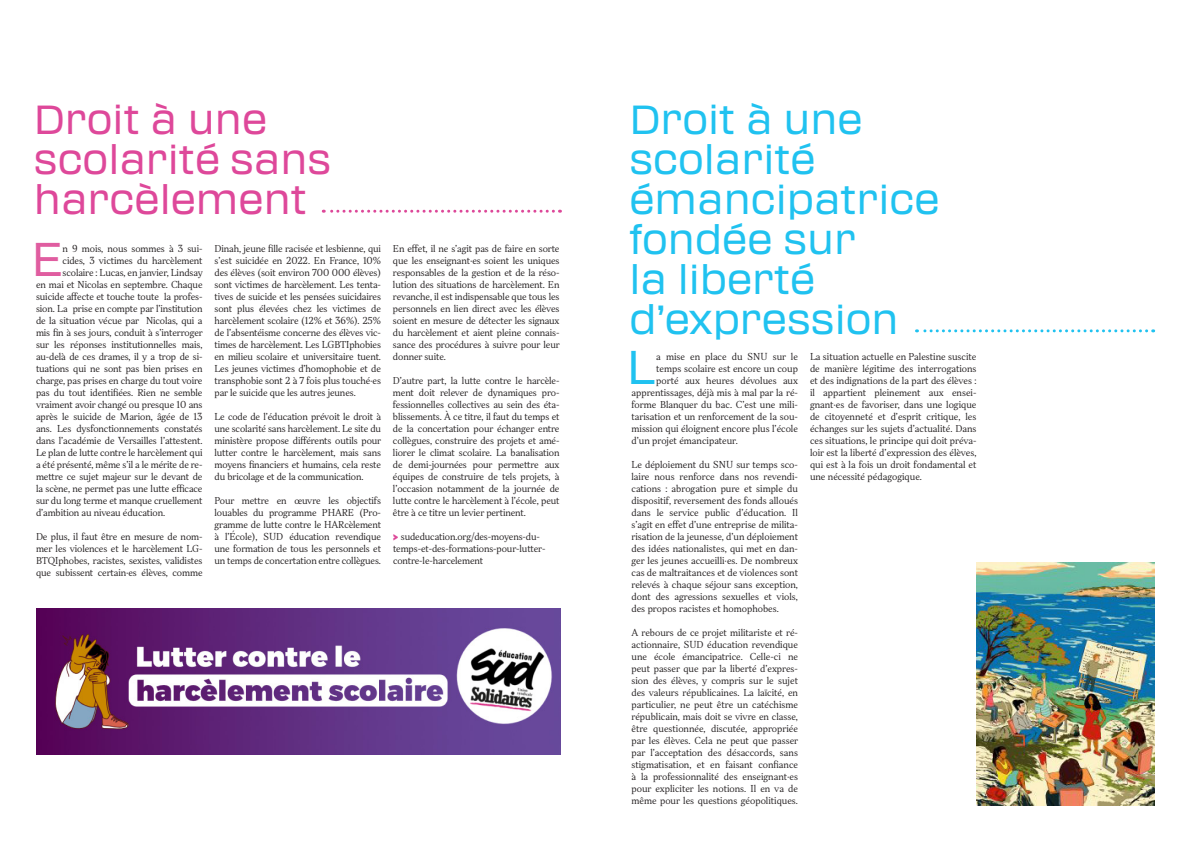
<style>
.page{position:relative;width:1191px;height:842px;background:#fff}
.page>*{position:absolute;margin:0;border:0;box-sizing:border-box;transform-origin:0 0}
.t1{font:46.6px "Transducer";color:#e05da0}
.t2{font:46.6px "Transducer";color:#20c2f0}
.t3{font:40px/40px "Transducer";color:#20c2f0}
.t4{font:40px/40px "Transducer";color:#de489a}
.t5{font:300 9px/12px "TT Jenevers";letter-spacing:-.01em;color:#231f20;text-align:justify}
.s1{font-family:"Raleway";font-weight:900;font-size:10.5px;color:#dd4899}
</style>
<div class="page">
<img style="left:36px;top:609px;width:524px;height:145px">
<img style="left:976px;top:562px;width:179px;height:244px">
<svg style="left:323px;top:210px;width:230px;height:3px"></svg>
<svg style="left:916px;top:329px;width:230px;height:3px"></svg>
<h2 class="t4" style="left:34px;top:98px;width:299px">Droit à une scolarité sans harcèlement</h2>
<h2 class="t3" style="left:629px;top:98px;width:312px">Droit à une scolarité émancipatrice fondée sur<br>la liberté d’expression</h2>
<h1 class="t1" style="left:31px;top:227px;width:33px">E</h1>
<p class="t5" style="left:63px;top:243px;width:141px">n 9 mois, nous sommes à 3 sui-</p>
<p class="t5" style="left:393px;top:243px;width:168px">En effet, il ne s’agit pas de faire en sorte que les enseignant·es soient les uniques responsables de la gestion et de la réso&shy;lution des situations de harcèlement. En revanche, il est indispensable que tous les personnels en lien direct avec les élèves soient en mesure de détecter les signaux du harcèlement et aient pleine connais&shy;sance des procédures à suivre pour leur donner suite.</p>
<p class="t5" style="left:393px;top:375px;width:168px">D’autre part, la lutte contre le harcèle&shy;ment doit relever de dynamiques pro&shy;fessionnelles collectives au sein des éta&shy;blissements. À ce titre, il faut du temps et de la concertation pour échanger entre collègues, construire des projets et amé&shy;liorer le climat scolaire. La banalisation de demi-journées pour permettre aux équipes de construire de tels projets, à l’occasion notamment de la journée de lutte contre le harcèlement à l’école, peut être à ce titre un levier pertinent.</p>
<p class="t5" style="left:393px;top:531px;width:154px;text-align:left"><span class="s1">&gt;</span> sudeducation.org/des-moyens-du&shy;temps-et-des-formations-pour-lutter&shy;contre-le-harcelement</p>
<p class="t5" style="left:214px;top:243px;width:168px">Dinah, jeune fille racisée et lesbienne, qui s’est suicidée en 2022. En France, 10% des élèves (soit environ 700 000 élèves) sont victimes de harcèlement. Les tenta&shy;tives de suicide et les pensées suicidaires sont plus élevées chez les victimes de harcèlement scolaire (12% et 36%). 25% de l’absentéisme concerne des élèves vic&shy;times de harcèlement. Les LGBTIphobies en milieu scolaire et universitaire tuent.<br>Les jeunes victimes d’homophobie et de transphobie sont 2 à 7 fois plus touché·es par le suicide que les autres jeunes.</p>
<p class="t5" style="left:214px;top:411px;width:168px">Le code de l’éducation prévoit le droit à une scolarité sans harcèlement. Le site du ministère propose différents outils pour lutter contre le harcèlement, mais sans moyens financiers et humains, cela reste du bricolage et de la communication.</p>
<p class="t5" style="left:214px;top:495px;width:168px">Pour mettre en œuvre les objectifs louables du programme PHARE (Pro&shy;gramme de lutte contre le HARcèlement à l’École), SUD éducation revendique une formation de tous les personnels et un temps de concertation entre collègues.</p>
<p class="t5" style="left:63px;top:255px;width:141px">cides, 3 victimes du harcèlement</p>
<p class="t5" style="left:63px;top:267px;width:142px">scolaire : Lucas, en janvier, Lindsay</p>
<p class="t5" style="left:36px;top:279px;width:168px">en mai et Nicolas en septembre. Chaque</p>
<p class="t5" style="left:36px;top:291px;width:168px">suicide affecte et touche toute la profes-</p>
<p class="t5" style="left:36px;top:303px;width:168px">sion. La prise en compte par l’institution</p>
<p class="t5" style="left:36px;top:315px;width:168px">de la situation vécue par Nicolas, qui a</p>
<p class="t5" style="left:36px;top:327px;width:168px">mis fin à ses jours, conduit à s’interroger</p>
<p class="t5" style="left:36px;top:339px;width:168px">sur les réponses institutionnelles mais,</p>
<p class="t5" style="left:36px;top:351px;width:168px">au-delà de ces drames, il y a trop de si-</p>
<p class="t5" style="left:36px;top:363px;width:168px">tuations qui ne sont pas bien prises en</p>
<p class="t5" style="left:36px;top:375px;width:168px">charge, pas prises en charge du tout voire</p>
<p class="t5" style="left:36px;top:387px;width:168px">pas du tout identifiées. Rien ne semble</p>
<p class="t5" style="left:36px;top:399px;width:168px">vraiment avoir changé ou presque 10 ans</p>
<p class="t5" style="left:36px;top:411px;width:168px">après le suicide de Marion, âgée de 13</p>
<p class="t5" style="left:36px;top:423px;width:168px">ans. Les dysfonctionnements constatés</p>
<p class="t5" style="left:36px;top:435px;width:168px">dans l’académie de Versailles l’attestent.</p>
<p class="t5" style="left:36px;top:447px;width:168px">Le plan de lutte contre le harcèlement qui</p>
<p class="t5" style="left:36px;top:459px;width:168px">a été présenté, même s’il a le mérite de re-</p>
<p class="t5" style="left:36px;top:471px;width:168px">mettre ce sujet majeur sur le devant de</p>
<p class="t5" style="left:36px;top:483px;width:168px">la scène, ne permet pas une lutte efficace</p>
<p class="t5" style="left:36px;top:495px;width:168px">sur du long terme et manque cruellement</p>
<p class="t5" style="left:36px;top:507px;width:131px">d’ambition au niveau éducation.</p>
<p class="t5" style="left:36px;top:531px;width:168px">De plus, il faut être en mesure de nom&shy;mer les violences et le harcèlement LG-BTQIphobes, racistes, sexistes, validistes que subissent certain·es élèves, comme</p>
<h1 class="t2" style="left:627px;top:335px;width:31px">L</h1>
<p class="t5" style="left:656px;top:351px;width:143px">a mise en place du SNU sur le</p>
<p class="t5" style="left:810px;top:351px;width:168px">La situation actuelle en Palestine suscite de manière légitime des interrogations et des indignations de la part des élèves : il appartient pleinement aux ensei&shy;gnant·es de favoriser, dans une logique de citoyenneté et d’esprit critique, les échanges sur les sujets d’actualité. Dans ces situations, le principe qui doit préva&shy;loir est la liberté d’expression des élèves, qui est à la fois un droit fondamental et une nécessité pédagogique.</p>
<p class="t5" style="left:656px;top:363px;width:143px">temps scolaire est encore un coup</p>
<p class="t5" style="left:656px;top:375px;width:143px">porté aux heures dévolues aux</p>
<p class="t5" style="left:631px;top:387px;width:168px">apprentissages, déjà mis à mal par la ré-</p>
<p class="t5" style="left:631px;top:399px;width:168px">forme Blanquer du bac. C’est une mili-</p>
<p class="t5" style="left:631px;top:411px;width:168px">tarisation et un renforcement de la sou-</p>
<p class="t5" style="left:631px;top:423px;width:168px">mission qui éloignent encore plus l’école</p>
<p class="t5" style="left:631px;top:435px;width:108px">d’un projet émancipateur.</p>
<p class="t5" style="left:631px;top:459px;width:168px">Le déploiement du SNU sur temps sco&shy;laire nous renforce dans nos revendi&shy;cations : abrogation pure et simple du dispositif, reversement des fonds alloués dans le service public d’éducation. Il s’agit en effet d’une entreprise de milita&shy;risation de la jeunesse, d’un déploiement des idées nationalistes, qui met en dan&shy;ger les jeunes accueilli·es. De nombreux cas de maltraitances et de violences sont relevés à chaque séjour sans exception, dont des agressions sexuelles et viols, des propos racistes et homophobes.</p>
<p class="t5" style="left:631px;top:627px;width:168px">A rebours de ce projet militariste et ré&shy;actionnaire, SUD éducation revendique une école émancipatrice. Celle-ci ne peut passer que par la liberté d’expres&shy;sion des élèves, y compris sur le sujet des valeurs républicaines. La laïcité, en particulier, ne peut être un catéchisme républicain, mais doit se vivre en classe, être questionnée, discutée, appropriée par les élèves. Cela ne peut que passer par l’acceptation des désaccords, sans stigmatisation, et en faisant confiance à la professionnalité des enseignant·es pour expliciter les notions. Il en va de même pour les questions géopolitiques.</p>
</div>
